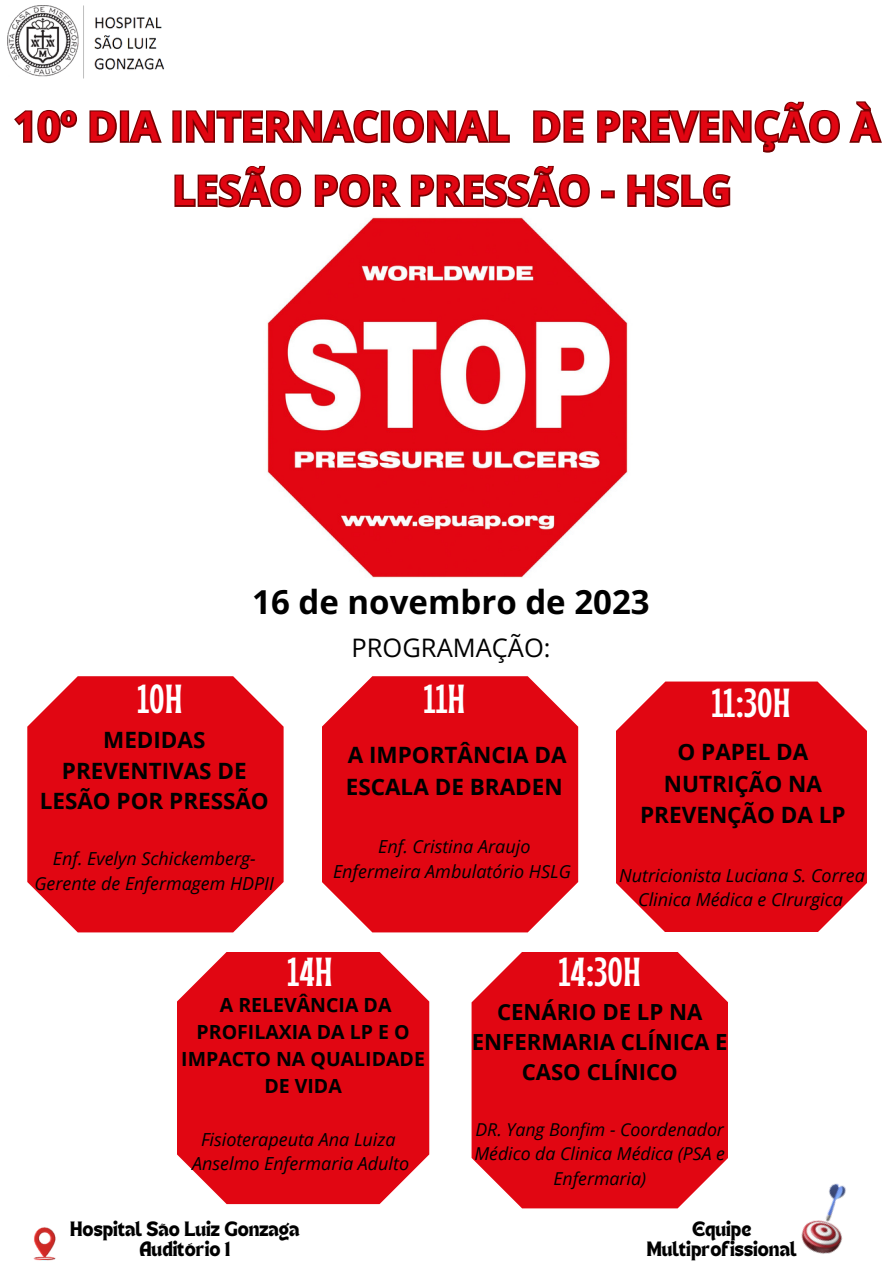
<style>
.page{position:relative;width:894px;height:1264px;background:#fff}
.page>*{position:absolute;margin:0;border:0;box-sizing:border-box;transform-origin:0 0}
.t1{font:700 40.95px "Open Sans";color:#e10612}
.t2{font:700 condensed 40.5px "Brice";color:#fff}
.t3{font:700 33px "Open Sans";color:#000}
.t4{font:25.5px "Open Sans";color:#000}
.t5{font:700 22.5px/31.5px "Open Sans";color:#000;text-align:center}
.t6{font:700 22.2px/30px "Open Sans";color:#000;text-align:center}
.t7{font:700 19.5px/27px "Open Sans";color:#000;text-align:center}
.t8{font:italic 18px/24.8px "Open Sans";color:#000;text-align:center}
.t9{font:italic 17.7px/24.5px "Open Sans";color:#000;text-align:center}
.t10{font:15px "TANHEADLINE";color:#000}
</style>
<div class="page">
<img style="left:33px;top:1227px;width:23px;height:34px">
<img style="left:7px;top:5px;width:158px;height:74px">
<svg style="left:616px;top:681px;width:250px;height:251px;background:#e31924"></svg>
<svg style="left:177px;top:952px;width:252px;height:252px;background:#e31924"></svg>
<svg style="left:471px;top:952px;width:257px;height:256px;background:#e31b26"></svg>
<img style="left:801px;top:1183px;width:45px;height:71px">
<svg style="left:27px;top:676px;width:256px;height:256px;background:#e31c27"></svg>
<svg style="left:322px;top:676px;width:256px;height:256px;background:#e31924"></svg>
<img style="left:267px;top:217px;width:361px;height:361px">
<svg style="left:14px;top:101px;width:868px;height:107px"></svg>
<p class="t1" style="left:14px;top:97px;width:867px">10º DIA INTERNACIONAL DE PREVENÇÃO À</p>
<p class="t1" style="left:172px;top:162px;width:561px">LESÃO POR PRESSÃO - HSLG</p>
<p class="t3" style="left:252px;top:579px;width:399px">16 de novembro de 2023</p>
<p class="t4" style="left:351px;top:629px;width:200px">PROGRAMAÇÃO:</p>
<p class="t2" style="left:137px;top:682px;width:47px">10H</p>
<p class="t2" style="left:424px;top:682px;width:43px">11H</p>
<p class="t5" style="left:40px;top:724px;width:230px;line-height:30.3px">MEDIDAS<br>PREVENTIVAS DE<br>LESÃO POR PRESSÃO</p>
<p class="t8" style="left:34px;top:846px;width:241px">Enf. Evelyn Schickemberg-<br>Gerente de Enfermagem HDPII</p>
<p class="t5" style="left:346px;top:738px;width:222px;text-align:left">A IMPORTÂNCIA DA<br>ESCALA DE BRADEN</p>
<p class="t8" style="left:378px;top:833px;width:154px">Enf. Cristina Araujo</p>
<p class="t8" style="left:333px;top:858px;width:239px">Enfermeira Ambulatório HSLG</p>
<p class="t2" style="left:711px;top:686px;width:80px">11:30H</p>
<p class="t5" style="left:640px;top:735px;width:207px">O PAPEL DA<br>NUTRIÇÃO NA<br>PREVENÇÃO DA LP</p>
<p class="t8" style="left:619px;top:862px;width:247px">Nutricionista Luciana S. Correa<br>Clinica Médica e CIrurgica</p>
<p class="t2" style="left:287px;top:955px;width:46px">14H</p>
<p class="t7" style="left:181px;top:990px;width:245px">A RELEVÂNCIA DA<br>PROFILAXIA DA LP E O<br>IMPACTO NA QUALIDADE<br>DE VIDA</p>
<p class="t8" style="left:192px;top:1126px;width:218px">Fisioterapeuta Ana Luiza<br>Anselmo Enfermaria Adulto</p>
<p class="t10" style="left:70px;top:1220px;width:230px">Hospital São Luiz Gonzaga</p>
<p class="t10" style="left:139px;top:1240px;width:92px">Auditório 1</p>
<p class="t2" style="left:558px;top:955px;width:84px">14:30H</p>
<p class="t6" style="left:471px;top:996px;width:257px">CENÁRIO DE LP NA<br>ENFERMARIA CLÍNICA E<br>CASO CLÍNICO</p>
<p class="t9" style="left:474px;top:1116px;width:252px">DR. Yang Bonfim - Coordenador<br>Médico da Clinica Médica (PSA e<br>Enfermaria)</p>
<p class="t10" style="left:692px;top:1220px;width:61px">Equipe</p>
<p class="t10" style="left:646px;top:1240px;width:151px">Multiprofissional</p>
</div>
